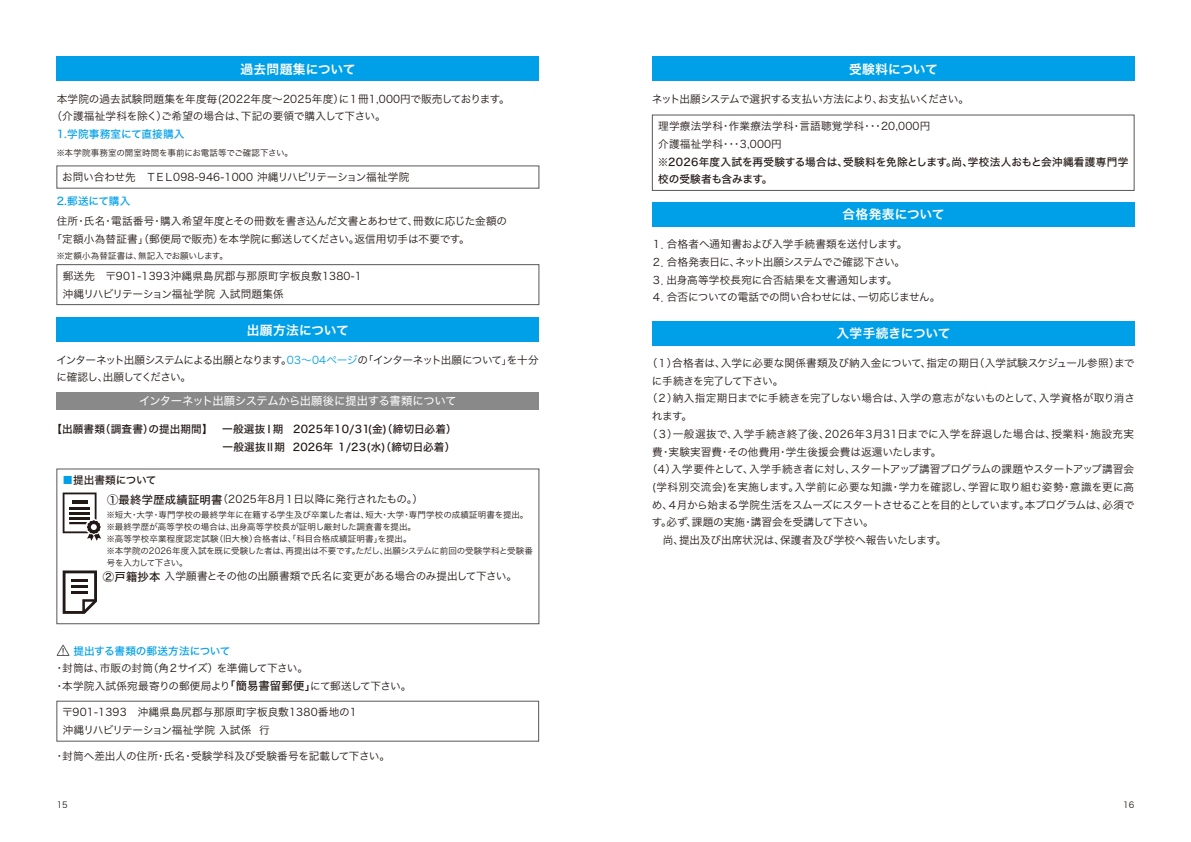
<style>
.page{position:relative;width:1191px;height:842px;background:#fff}
.page>*{position:absolute;margin:0;border:0;box-sizing:border-box;transform-origin:0 0}
.t1{font:12.8px "Hira Kaku Pro N W6";letter-spacing:-.02em;color:#fff}
.t2{font:12.8px "Hira Kaku Pro N W6";letter-spacing:.02em;color:#fff}
.t3{font:12.8px "Hira Kaku Pro N W6";letter-spacing:.01em;color:#fff}
.t4{font:11.3px "Hiragino Sans W4";letter-spacing:-.04em;color:#fff}
.t5{font:10.6px/17.7px "Hira Kaku Pro N W3";letter-spacing:-.01em;color:#221815}
.t6{font:10.6px/17.7px "Hira Kaku Pro N W3";letter-spacing:.02em;color:#221815}
.t7{font:10.6px/17.7px "Hiragino Sans W5";letter-spacing:.02em;color:#221815;text-align:right}
.t8{font:10.6px/17.7px "Hira Kaku Pro N W3";letter-spacing:-.065em;color:#221815}
.t9{font:10.6px/18.1px "Hira Kaku Pro N W3";letter-spacing:-.035em;color:#221815}
.t10{font:10.6px/17.7px "Hiragino Sans W5";color:#221815}
.t11{font:10.6px "Hira Kaku Pro N W3";letter-spacing:.04em;color:#221815}
.t12{font:10.6px "Hira Kaku Pro N W3";letter-spacing:-.03em;color:#221815}
.t13{font:10.6px "Hira Kaku Pro N W3";letter-spacing:-.05em;color:#221815}
.t14{font:10.6px "Hira Kaku Pro N W3";letter-spacing:.015em;color:#221815}
.t15{font:10.6px "Hira Kaku Pro N W3";letter-spacing:-.075em;color:#221815}
.t16{font:10.6px "Hiragino Sans W5";letter-spacing:-.005em;color:#00a0e9}
.t17{font:10.6px "Hiragino Sans W5";letter-spacing:.02em;color:#00a0e9}
.t18{font:10.6px "Hira Kaku Pro N W3";letter-spacing:-.04em;color:#221815}
.t19{font:10.6px "Hiragino Sans W5";letter-spacing:-.005em;color:#221815}
.t20{font:8.5px/12.1px "Hira Kaku Pro N W3";letter-spacing:-.005em;color:#221815}
.t21{font:8.5px "Hira Kaku Pro N W3";letter-spacing:.02em;color:#221815}
.s1{color:#00a0e9}
.s2{font-family:"Hiragino Sans W5";font-size:11.3px}
</style>
<div class="page">
<div style="left:57px;top:57px;width:482px;height:24px;background:#00a0e9"></div>
<div style="left:57px;top:318px;width:482px;height:24px;background:#00a0e9"></div>
<div style="left:57px;top:392px;width:482px;height:17px;background:#898989"></div>
<div style="left:57px;top:264px;width:482px;height:41px;border:1px solid #595757"></div>
<svg style="left:63px;top:492px;width:38px;height:49px"></svg>
<svg style="left:63px;top:570px;width:34px;height:44px"></svg>
<hr style="left:71px;top:591px;width:17px;height:3px;background:#221815">
<hr style="left:71px;top:585px;width:17px;height:3px;background:#221815">
<hr style="left:71px;top:579px;width:17px;height:3px;background:#221815">
<div style="left:57px;top:469px;width:482px;height:155px;border:1px solid #595757"></div>
<svg style="left:57px;top:645px;width:12px;height:11px"></svg>
<div style="left:57px;top:701px;width:482px;height:40px;border:1px solid #595757"></div>
<div style="left:652px;top:57px;width:482px;height:24px;background:#00a0e9"></div>
<div style="left:652px;top:202px;width:482px;height:24px;background:#00a0e9"></div>
<div style="left:652px;top:321px;width:482px;height:24px;background:#00a0e9"></div>
<div style="left:652px;top:115px;width:482px;height:76px;border:1px solid #595757"></div>
<p class="t2" style="left:240px;top:57px;width:117px">過去問題集について</p>
<p class="t6" style="left:51px;top:89px;width:460px;text-indent:5px">本学院の過去試験問題集を年度毎(2022年度〜2025年度）に１冊1,000円で販売しております。（介護福祉学科を除く）ご希望の場合は、下記の要領で購⼊して下さい。</p>
<p class="t17" style="left:57px;top:124px;width:129px">1.学院事務室にて直接購⼊</p>
<p class="t21" style="left:56px;top:145px;width:238px">※本学院事務室の開室時間を事前にお電話等でご確認下さい。</p>
<p class="t5" style="left:62px;top:167px;width:348px">お問い合わせ先　ＴＥＬ098-946-1000 沖縄リハビリテーション福祉学院</p>
<p class="t16" style="left:57px;top:192px;width:74px">2.郵送にて購⼊</p>
<p class="t5" style="left:51px;top:212px;width:457px;text-indent:5px">住所・⽒名・電話番号・購⼊希望年度とその冊数を書き込んだ⽂書とあわせて、冊数に応じた⾦額の「定額⼩為替証書」（郵便局で販売）を本学院に郵送してください。返信⽤切⼿は不要です。</p>
<p class="t20" style="left:56px;top:249px;width:173px">※定額⼩為替証書は、無記⼊でお願いします。</p>
<p class="t6" style="left:63px;top:266px;width:301px">郵送先　〒901-1393沖縄県島尻郡与那原町字板良敷1380-1沖縄リハビリテーション福祉学院 ⼊試問題集係</p>
<p class="t1" style="left:247px;top:318px;width:103px">出願⽅法について</p>
<p class="t8" style="left:56px;top:350px;width:484px">インターネット出願システムによる出願となります。<span class="s1">03〜04ページ</span>の「インターネット出願について」を⼗分に確認し、出願してください。</p>
<p class="t4" style="left:139px;top:391px;width:319px">インターネット出願システムから出願後に提出する書類について</p>
<p class="t7" style="left:51px;top:420px;width:407px">【出願書類（調査書）の提出期間】　⼀般選抜Ⅰ期 2025年10/31(金)（締切日必着）⼀般選抜Ⅱ期 2026年 1/23(水)（締切日必着）</p>
<p class="t19" style="left:62px;top:471px;width:96px"><span class="s1">■</span>提出書類について</p>
<p class="t5" style="left:107px;top:490px;width:317px"><span class="s2">①最終学歴成績証明書</span>（2025年8⽉１⽇ 以降に発⾏されたもの。）</p>
<p class="t20" style="left:106px;top:508px;width:428px">※短⼤・⼤学・専⾨ 学校の最終学年に在籍する学⽣及び卒業した者は、短⼤・⼤学・専⾨ 学校の成績証明書を提出。※最終学歴が⾼等学校の場合は、出⾝⾼等学校⻑が証明し厳封した調査書を提出。<br>※⾼等学校卒業程度認定試験（旧⼤検）合格者は、「科⽬ 合格成績証明書」を提出。<br>※本学院の2026年度⼊試を既に受験した者は、再提出は不要です。ただし、出願システムに前回の受験学科と受験番号を⼊⼒ して下さい。</p>
<p class="t5" style="left:103px;top:567px;width:416px"><span class="s2">②⼾籍抄本</span> ⼊学願書とその他の出願書類で⽒名に変更がある場合のみ提出して下さい。</p>
<p class="t16" style="left:73px;top:642px;width:158px">提出する書類の郵送⽅法について</p>
<p class="t9" style="left:54px;top:658px;width:359px">・封筒は、市販の封筒（⾓２サイズ）を準備して下さい。<br>・本学院⼊試係宛最寄りの郵便局より<span class="s2">「簡易書留郵便」</span>にて郵送して下さい。</p>
<p class="t6" style="left:62px;top:703px;width:296px">〒901-1393　沖縄県島尻郡与那原町字板良敷1380番地の1沖縄リハビリテーション福祉学院 ⼊試係 ⾏</p>
<p class="t5" style="left:54px;top:747px;width:337px">・封筒へ差出⼈の住所・⽒名・受験学科及び受験番号を記載して下さい。</p>
<p class="t1" style="left:849px;top:57px;width:91px">受験料について</p>
<p class="t15" style="left:652px;top:89px;width:319px">ネット出願システムで選択する⽀払い⽅法により、お⽀払いください。</p>
<p class="t6" style="left:658px;top:117px;width:274px">理学療法学科・作業療法学科・⾔語聴覚学科・・・20,000円介護福祉学科・・・3,000円</p>
<p class="t10" style="left:657px;top:152px;width:472px">※2026年度⼊試を再受験する場合は、受験料を免除とします。尚、学校法⼈おもと会沖縄看護専⾨学校の受験者も含みます。</p>
<p class="t3" style="left:842px;top:203px;width:104px">合格発表について</p>
<p class="t5" style="left:651px;top:235px;width:290px">１．合格者へ通知書および⼊学⼿続書類を送付します。<br>２．合格発表日に、ネット出願システムでご確認下さい。<br>３．出⾝⾼等学校⻑宛に合否結果を⽂書通知します。<br>４．合否についての電話での問い合わせには、⼀切応じません。</p>
<p class="t1" style="left:836px;top:322px;width:116px">⼊学⼿続きについて</p>
<p class="t5" style="left:647px;top:353px;width:489px">（１）合格者は、⼊学に必要な関係書類及び納⼊⾦について、指定の期⽇（⼊学試験スケジュール参照）まで</p>
<p class="t18" style="left:652px;top:371px;width:133px">に⼿続きを完了して下さい。</p>
<p class="t5" style="left:647px;top:389px;width:489px">（２）納⼊指定期⽇ までに⼿続きを完了しない場合は、⼊学の意志がないものとして、⼊学資格が取り消さ</p>
<p class="t5" style="left:652px;top:406px;width:41px">れます。</p>
<p class="t11" style="left:647px;top:424px;width:489px">（３）一般選抜で、入学手続き終了後、2026年3月31日までに入学を辞退した場合は、授業料・施設充実</p>
<p class="t5" style="left:652px;top:442px;width:291px">費・実験実習費・その他費用・学生後援会費は返還いたします。</p>
<p class="t12" style="left:647px;top:460px;width:489px">（4）入学要件として、入学手続き者に対し、スタートアップ講習プログラムの課題やスタートアップ講習会</p>
<p class="t14" style="left:652px;top:477px;width:482px">(学科別交流会)を実施します。入学前に必要な知識・学力を確認し、学習に取り組む姿勢・意識を更に高</p>
<p class="t13" style="left:652px;top:495px;width:484px">め、４月から始まる学院生活をスムーズにスタートさせることを目的としています。本プログラムは、必須で</p>
<p class="t5" style="left:652px;top:513px;width:224px">す。必ず、課題の実施・講習会を受講して下さい。</p>
<p class="t5" style="left:652px;top:530px;width:295px">　尚、提出及び出席状況は、保護者及び学校へ報告いたします。</p>
<p class="t20" style="left:57px;top:798px;width:13px">15</p>
<p class="t20" style="left:1123px;top:798px;width:13px">16</p>
</div>
